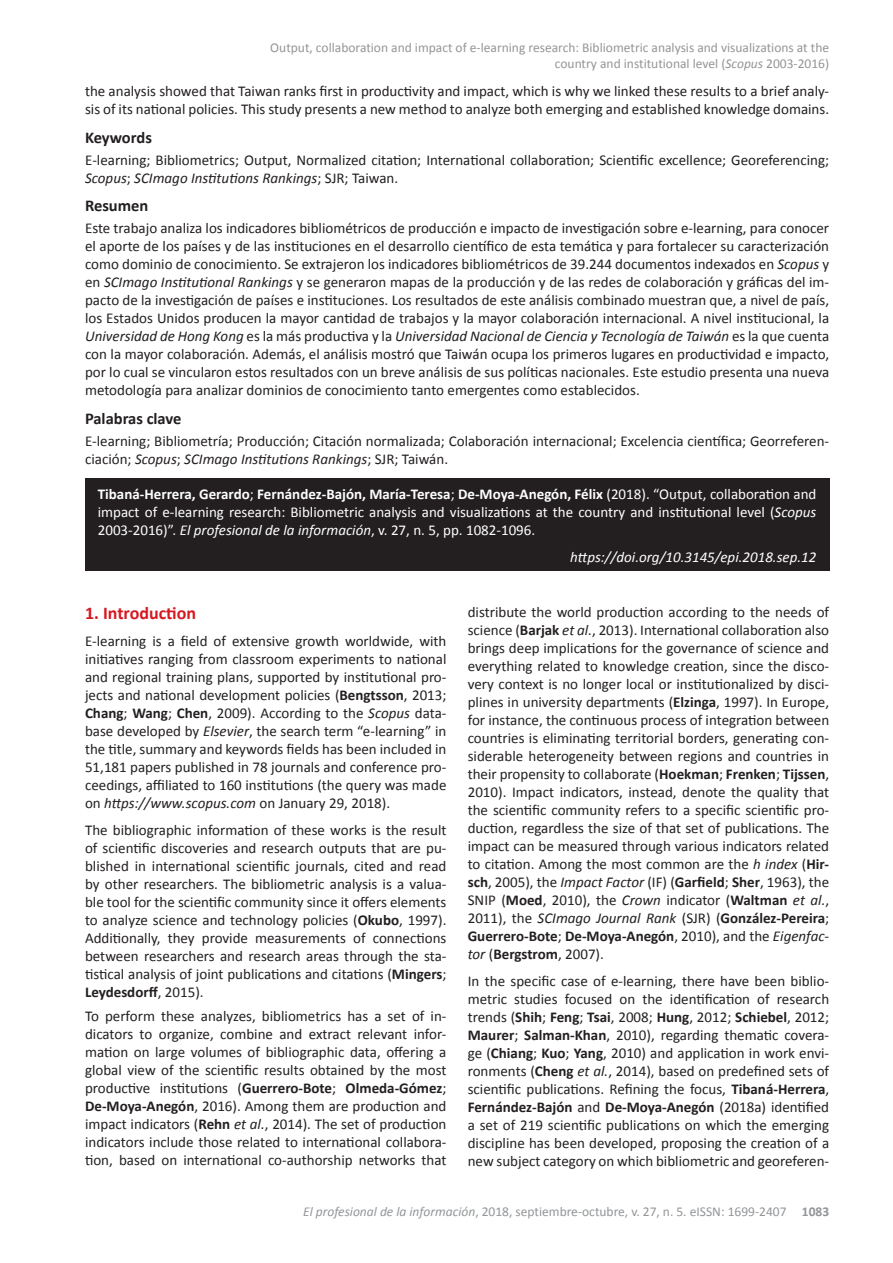
<style>
.page{position:relative;width:893px;height:1263px;background:#fff}
.page>*{position:absolute;margin:0;border:0;box-sizing:border-box;transform-origin:0 0}
.t1{font:700 18px "Calibri";color:#d7171f}
.t2{font:700 16.5px "Calibri";color:#231f20}
.t3{font:15px/18px "Calibri";color:#231f20;text-align:justify}
.t4{font:15px/18px "Calibri";color:#fff;text-align:justify}
.t5{font:italic 15px "Calibri";color:#fff}
.t6{font:13.5px/16.2px "Calibri";color:#939598;text-align:right}
.s1{font-style:italic}
.s2{font-weight:700}
</style>
<div class="page">
<div style="left:85px;top:478px;width:744px;height:92px;background:#231f20"></div>
<p class="t6" style="left:270px;top:39px;width:560px">Output, collaboration and impact of e-learning research: Bibliometric analysis and visualizations at the country and institutional level (<span class="s1">Scopus</span> 2003-2016)</p>
<p class="t3" style="left:85px;top:82px;width:746px">the analysis showed that Taiwan ranks first in productivity and impact, which is why we linked these results to a brief analy&shy;sis of its national policies. This study presents a new method to analyze both emerging and established knowledge domains.</p>
<p class="t2" style="left:85px;top:127px;width:68px">Keywords</p>
<p class="t3" style="left:85px;top:151px;width:746px">E-learning; Bibliometrics; Output, Normalized citation; International collaboration; Scientific excellence; Georeferencing;<br><span class="s1">Scopus</span>; <span class="s1">SCImago Institutions Rankings</span>; SJR; Taiwan.</p>
<p class="t2" style="left:85px;top:195px;width:65px">Resumen</p>
<p class="t3" style="left:85px;top:219px;width:746px">Este trabajo analiza los indicadores bibliométricos de producción e impacto de investigación sobre e-learning, para conocer el aporte de los países y de las instituciones en el desarrollo científico de esta temática y para fortalecer su caracterización como dominio de conocimiento. Se extrajeron los indicadores bibliométricos de 39.244 documentos indexados en <span class="s1">Scopus</span> y en <span class="s1">SCImago Institutional Rankings</span> y se generaron mapas de la producción y de las redes de colaboración y gráficas del im&shy;pacto de la investigación de países e instituciones. Los resultados de este análisis combinado muestran que, a nivel de país, los Estados Unidos producen la mayor cantidad de trabajos y la mayor colaboración internacional. A nivel institucional, la <span class="s1">Universidad de Hong Kong</span> es la más productiva y la <span class="s1">Universidad Nacional de Ciencia y Tecnología de Taiwán</span> es la que cuenta con la mayor colaboración. Además, el análisis mostró que Taiwán ocupa los primeros lugares en productividad e impacto, por lo cual se vincularon estos resultados con un breve análisis de sus políticas nacionales. Este estudio presenta una nueva metodología para analizar dominios de conocimiento tanto emergentes como establecidos.</p>
<p class="t2" style="left:85px;top:408px;width:98px">Palabras clave</p>
<p class="t3" style="left:85px;top:432px;width:746px">E-learning; Bibliometría; Producción; Citación normalizada; Colaboración internacional; Excelencia científica; Georreferen&shy;ciación; <span class="s1">Scopus</span>; <span class="s1">SCImago Institutions Rankings</span>; SJR; Taiwán.</p>
<p class="t4" style="left:98px;top:485px;width:720px"><span class="s2">Tibaná-Herrera, Gerardo</span>; <span class="s2">Fernández-Bajón, María-Teresa</span>; <span class="s2">De-Moya-Anegón, Félix</span> (2018). “Output, collaboration and impact of e-learning research: Bibliometric analysis and visualizations at the country and institutional level (<span class="s1">Scopus </span>2003-2016)”. <span class="s1">El profesional de la información</span>, v. 27, n. 5, pp. 1082-1096.</p>
<p class="t5" style="left:570px;top:546px;width:248px">https://doi.org/10.3145/epi.2018.sep.12</p>
<p class="t1" style="left:85px;top:602px;width:113px">1. Introduction</p>
<p class="t3" style="left:85px;top:632px;width:363px">E-learning is a field of extensive growth worldwide, with initiatives ranging from classroom experiments to national and regional training plans, supported by institutional pro&shy;jects and national development policies (<span class="s2">Bengtsson</span>, 2013; <span class="s2">Chang</span>; <span class="s2">Wang</span>; <span class="s2">Chen</span>, 2009). According to the <span class="s1">Scopus</span> data&shy;base developed by <span class="s1">Elsevier</span>, the search term “e-learning” in the title, summary and keywords fields has been included in 51,181 papers published in 78 journals and conference pro&shy;ceedings, affiliated to 160 institutions (the query was made on <span class="s1">https://www.scopus.com</span> on January 29, 2018).</p>
<p class="t3" style="left:85px;top:820px;width:363px">The bibliographic information of these works is the result of scientific discoveries and research outputs that are pu&shy;blished in international scientific journals, cited and read by other researchers. The bibliometric analysis is a valua&shy;ble tool for the scientific community since it offers elements to analyze science and technology policies (<span class="s2">Okubo</span>, 1997).<br>Additionally, they provide measurements of connections between researchers and research areas through the sta&shy;tistical analysis of joint publications and citations (<span class="s2">Mingers</span>; <span class="s2">Leydesdorff</span>, 2015).</p>
<p class="t3" style="left:85px;top:1007px;width:363px">To perform these analyzes, bibliometrics has a set of in&shy;dicators to organize, combine and extract relevant infor&shy;mation on large volumes of bibliographic data, offering a global view of the scientific results obtained by the most productive institutions (<span class="s2">Guerrero-Bote</span>; <span class="s2">Olmeda-Gómez</span>; <span class="s2">De-Moya-Anegón</span>, 2016). Among them are production and impact indicators (<span class="s2">Rehn</span> <span class="s1">et al.</span>, 2014). The set of production indicators include those related to international collabora&shy;tion, based on international co-authorship networks that</p>
<p class="t3" style="left:468px;top:603px;width:363px">distribute the world production according to the needs of science (<span class="s2">Barjak</span> <span class="s1">et al.</span>, 2013). International collaboration also brings deep implications for the governance of science and everything related to knowledge creation, since the disco&shy;very context is no longer local or institutionalized by disci&shy;plines in university departments (<span class="s2">Elzinga</span>, 1997). In Europe, for instance, the continuous process of integration between countries is eliminating territorial borders, generating con&shy;siderable heterogeneity between regions and countries in their propensity to collaborate (<span class="s2">Hoekman</span>; <span class="s2">Frenken</span>; <span class="s2">Tijssen</span>, 2010). Impact indicators, instead, denote the quality that the scientific community refers to a specific scientific pro&shy;duction, regardless the size of that set of publications. The impact can be measured through various indicators related to citation. Among the most common are the <span class="s1">h index</span> (<span class="s2">Hir&shy;sch</span>, 2005), the <span class="s1">Impact Factor</span> (IF) (<span class="s2">Garfield</span>; <span class="s2">Sher</span>, 1963), the SNIP (<span class="s2">Moed</span>, 2010), the <span class="s1">Crown</span> indicator (<span class="s2">Waltman</span> <span class="s1">et al.</span>, 2011), the <span class="s1">SCImago Journal Rank</span> (SJR) (<span class="s2">González-Pereira</span>; <span class="s2">Guerrero-Bote</span>; <span class="s2">De-Moya-Anegón</span>, 2010), and the <span class="s1">Eigenfac&shy;tor</span> (<span class="s2">Bergstrom</span>, 2007).</p>
<p class="t3" style="left:468px;top:972px;width:363px">In the specific case of e-learning, there have been biblio&shy;metric studies focused on the identification of research trends (<span class="s2">Shih</span>; <span class="s2">Feng</span>; <span class="s2">Tsai</span>, 2008; <span class="s2">Hung</span>, 2012; <span class="s2">Schiebel</span>, 2012; <span class="s2">Maurer</span>; <span class="s2">Salman-Khan</span>, 2010), regarding thematic covera&shy;ge (<span class="s2">Chiang</span>; <span class="s2">Kuo</span>; <span class="s2">Yang</span>, 2010) and application in work envi&shy;ronments (<span class="s2">Cheng</span> <span class="s1">et al.</span>, 2014), based on predefined sets of scientific publications. Refining the focus, <span class="s2">Tibaná-Herrera</span>, <span class="s2">Fernández-Bajón</span> and <span class="s2">De-Moya-Anegón</span> (2018a) identified a set of 219 scientific publications on which the emerging discipline has been developed, proposing the creation of a new subject category on which bibliometric and georeferen-</p>
<p class="t6" style="left:303px;top:1203px;width:528px"><span class="s1">El profesional de la información</span>, 2018, septiembre-octubre, v. 27, n. 5. eISSN: 1699-2407 <span class="s2">1083</span></p>
</div>
